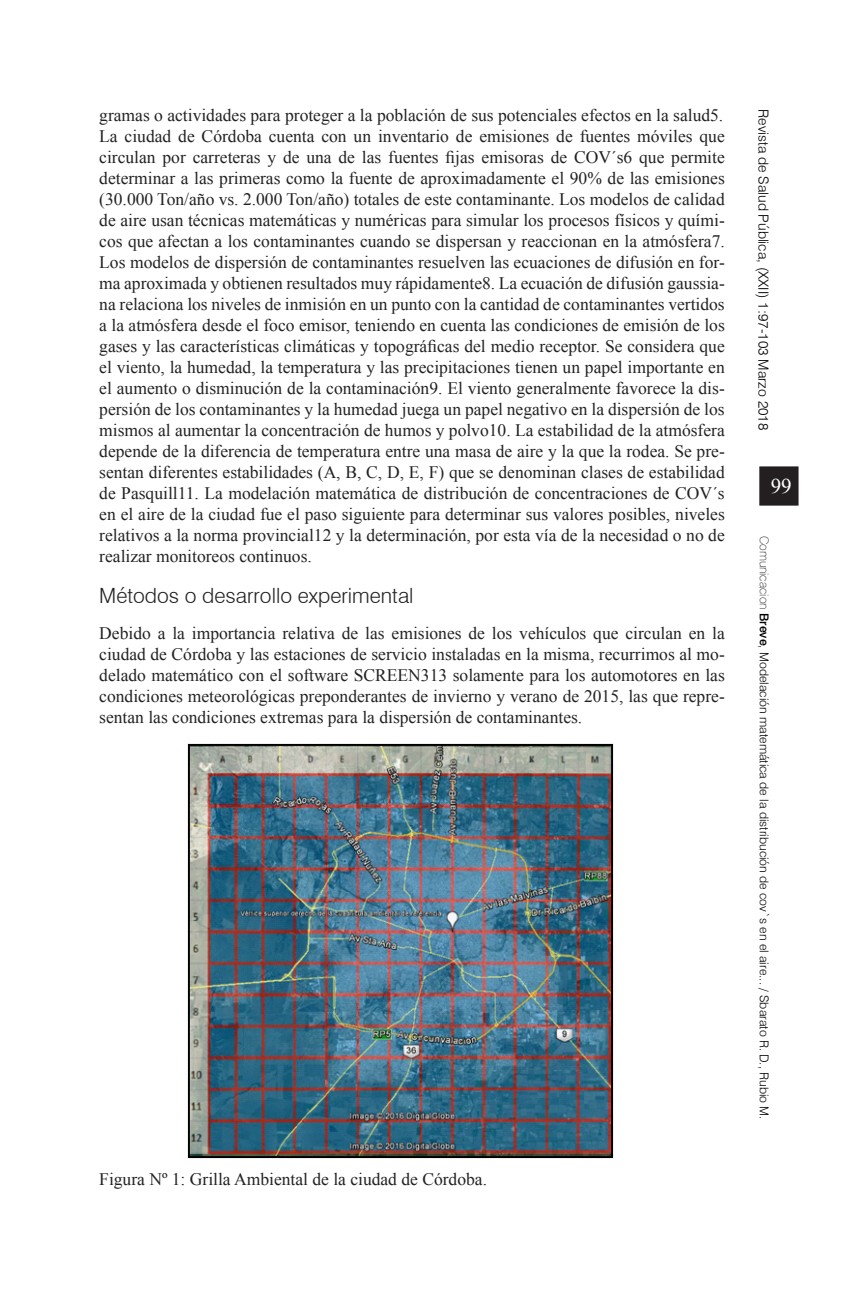
<style>
.page{position:relative;width:844px;height:1290px;background:#fff}
.page>*{position:absolute;margin:0;border:0;box-sizing:border-box;transform-origin:0 0}
.Body_Text{font:300 21px "Swiss 721 BT";color:#222}
.t1{font:21px "Times New Roman";color:#fff}
.Body_Text-2{font:17.5px/21px "Times New Roman";color:#222;text-align:justify}
.t2{font:300 14px "Swiss 721 BT";color:#000}
.t3{font:300 12.25px "Swiss 721 BT";color:#000}
.s1{font-weight:100}
.s2{font-weight:500}
</style>
<div class="page">
<div style="left:760px;top:467px;width:37px;height:38px;background:#231f20"></div>
<div style="left:759px;top:466px;width:39px;height:40px;border:2px solid #231f20"></div>
<img style="left:187px;top:743px;width:426px;height:416px">
<p class="Body_Text-2" style="left:99px;top:105px;width:625px">gramas o actividades para proteger a la población de sus potenciales efectos en la salud5.</p>
<p class="Body_Text-2" style="left:99px;top:126px;width:627px">La ciudad de Córdoba cuenta con un inventario de emisiones de fuentes móviles que circulan por carreteras y de una de las fuentes fijas emisoras de COV´s6 que permite determinar a las primeras como la fuente de aproximadamente el 90% de las emisiones (30.000 Ton/año vs. 2.000 Ton/año) totales de este contaminante. Los modelos de calidad de aire usan técnicas matemáticas y numéricas para simular los procesos físicos y quími&shy;cos que afectan a los contaminantes cuando se dispersan y reaccionan en la atmósfera7.<br>Los modelos de dispersión de contaminantes resuelven las ecuaciones de difusión en for&shy;ma aproximada y obtienen resultados muy rápidamente8. La ecuación de difusión gaussia&shy;na relaciona los niveles de inmisión en un punto con la cantidad de contaminantes vertidos a la atmósfera desde el foco emisor, teniendo en cuenta las condiciones de emisión de los gases y las características climáticas y topográficas del medio receptor. Se considera que el viento, la humedad, la temperatura y las precipitaciones tienen un papel importante en el aumento o disminución de la contaminación9. El viento generalmente favorece la dis&shy;persión de los contaminantes y la humedad juega un papel negativo en la dispersión de los mismos al aumentar la concentración de humos y polvo10. La estabilidad de la atmósfera depende de la diferencia de temperatura entre una masa de aire y la que la rodea. Se pre&shy;sentan diferentes estabilidades (A, B, C, D, E, F) que se denominan clases de estabilidad de Pasquill11. La modelación matemática de distribución de concentraciones de COV´s en el aire de la ciudad fue el paso siguiente para determinar sus valores posibles, niveles relativos a la norma provincial12 y la determinación, por esta vía de la necesidad o no de realizar monitoreos continuos.</p>
<p class="Body_Text" style="left:99px;top:582px;width:316px">Métodos o desarrollo experimental</p>
<p class="Body_Text-2" style="left:99px;top:622px;width:627px">Debido a la importancia relativa de las emisiones de los vehículos que circulan en la ciudad de Córdoba y las estaciones de servicio instaladas en la misma, recurrimos al mo&shy;delado matemático con el software SCREEN313 solamente para los automotores en las condiciones meteorológicas preponderantes de invierno y verano de 2015, las que repre&shy;sentan las condiciones extremas para la dispersión de contaminantes.</p>
<p class="Body_Text-2" style="left:99px;top:1168px;width:389px">Figura Nº 1: Grilla Ambiental de la ciudad de Córdoba.</p>
<p class="t2" style="left:771px;top:109px;width:323px;rotate:90deg">Revista de Salud Pública, (XXII) 1:97-103 Marzo 2018</p>
<p class="t1" style="left:770px;top:472px;width:22px">99</p>
<p class="t3" style="left:771px;top:535px;width:586px;rotate:90deg"><span class="s1">Comunicacion</span> <span class="s2">Breve</span>, Modelación matemática de la distribución de cov`s en el aire... / Sbarato R. D., Rubio M.</p>
</div>
